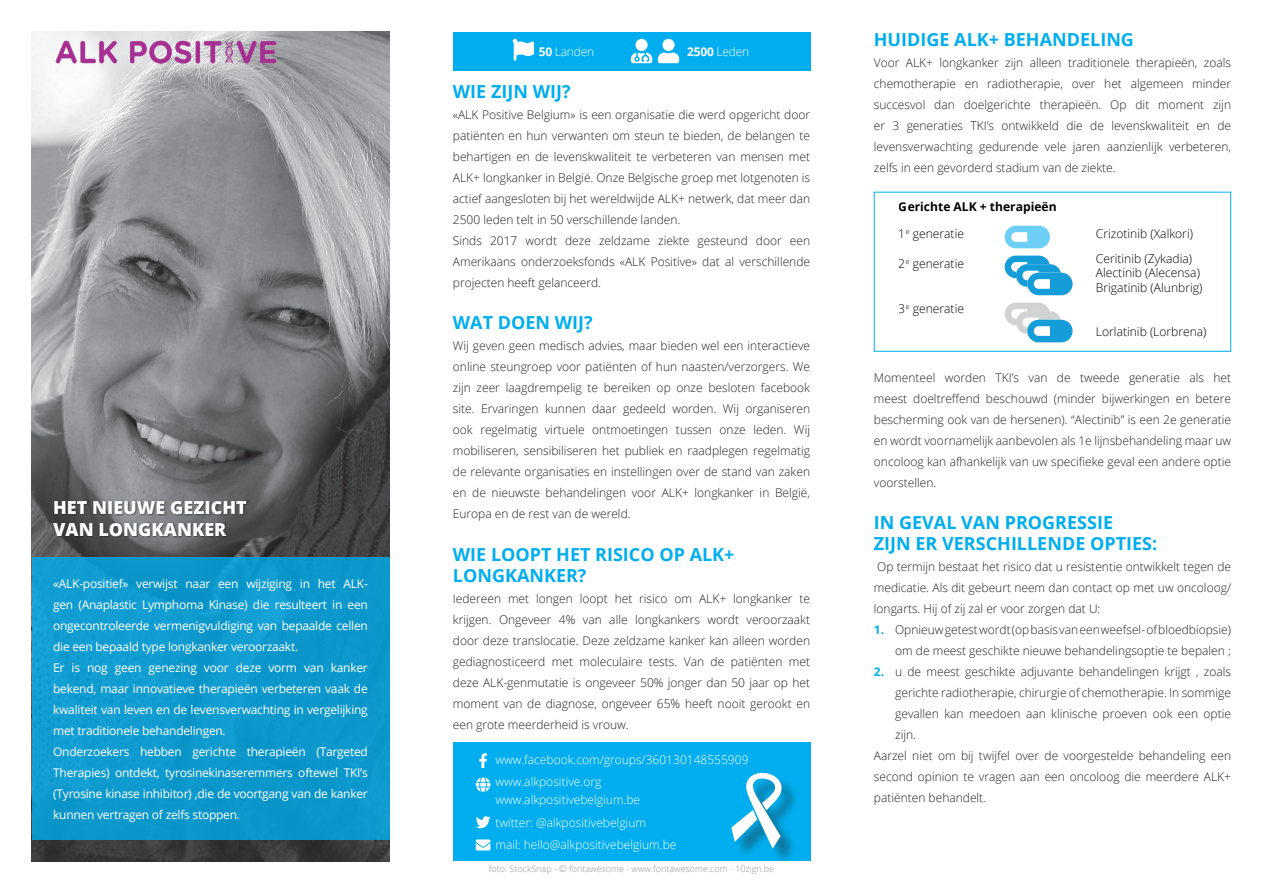
<style>
.page{position:relative;width:1263px;height:893px;background:#fff}
.page>*{position:absolute;margin:0;border:0;box-sizing:border-box;transform-origin:0 0}
.t1{font:700 18px/21px "Open Sans";color:#00aeef}
.t2{font:800 18px/21.6px "Open Sans";color:#fff}
.t3{font:300 12.15px/24.5px "Open Sans";color:#000002}
.t4{font:700 12.15px "Open Sans";color:#000002}
.t5{font:300 12px/21px "Open Sans";color:#231f20;text-align:justify}
.t6{font:12px/21px "Open Sans";letter-spacing:-.02em;color:#fff}
.t7{font:300 12px/22.2px "Open Sans";color:#fff}
.t8{font:300 9px "Open Sans";color:#939598}
.s1{font-weight:700}
.s2{font-weight:700;color:#00aeef}
</style>
<div class="page">
<img style="left:32px;top:32px;width:357px;height:829px">
<div style="left:52px;top:500px;width:197px;height:38px;background:#231f20;opacity:.75"></div>
<div style="left:453px;top:743px;width:357px;height:118px;background:#00aeef"></div>
<svg style="left:476px;top:777px;width:14px;height:15px"></svg>
<svg style="left:476px;top:839px;width:14px;height:11px"></svg>
<svg style="left:479px;top:753px;width:8px;height:15px"></svg>
<svg style="left:476px;top:816px;width:14px;height:12px"></svg>
<svg style="left:1005px;top:226px;width:45px;height:22px"></svg>
<svg style="left:1005px;top:256px;width:67px;height:39px"></svg>
<svg style="left:1005px;top:303px;width:67px;height:39px"></svg>
<div style="left:874px;top:192px;width:357px;height:160px;border:1px solid #00aeef"></div>
<div style="left:734px;top:775px;width:66px;height:91px;background:#231f20;opacity:.4"></div>
<svg style="left:731px;top:773px;width:51px;height:76px"></svg>
<div style="left:32px;top:557px;width:357px;height:283px;background:#0e99cd"></div>
<div style="left:453px;top:32px;width:357px;height:38px;background:#00aeef"></div>
<svg style="left:631px;top:39px;width:21px;height:24px"></svg>
<svg style="left:513px;top:39px;width:21px;height:22px"></svg>
<svg style="left:658px;top:39px;width:21px;height:24px"></svg>
<img style="left:53px;top:39px;width:225px;height:26px">
<h1 class="t2" style="left:53px;top:496px;width:195px">HET NIEUWE GEZICHT<br>VAN LONGKANKER</h1>
<p class="t6" style="left:53px;top:572px;width:316px">«ALK-positief» verwijst naar een wijziging in het ALK&shy;gen (Anaplastic Lymphoma Kinase) die resulteert in een ongecontroleerde vermenigvuldiging van bepaalde cellen die een bepaald type longkanker veroorzaakt.<br>Er is nog geen genezing voor deze vorm van kanker bekend, maar innovatieve therapieën verbeteren vaak de kwaliteit van leven en de levensverwachting in vergelijking met traditionele behandelingen.<br>Onderzoekers hebben gerichte therapieën (Targeted Therapies) ontdekt, tyrosinekinaseremmers oftewel TKI’s (Tyrosine kinase inhibitor) ,die de voortgang van de kanker kunnen vertragen of zelfs stoppen.</p>
<p class="t7" style="left:539px;top:40px;width:57px"><span class="s1">50</span> Landen</p>
<p class="t7" style="left:687px;top:40px;width:63px"><span class="s1">2500</span> Leden</p>
<h1 class="t1" style="left:453px;top:80px;width:119px">WIE ZIJN WIJ?</h1>
<p class="t5" style="left:453px;top:104px;width:359px;text-align:left">«ALK Positive Belgium» is een organisatie die werd opgericht door patiënten en hun verwanten om steun te bieden, de belangen te behartigen en de levenskwaliteit te verbeteren van mensen met ALK+ longkanker in België. Onze Belgische groep met lotgenoten is actief aangesloten bij het wereldwijde ALK+ netwerk, dat meer dan 2500 leden telt in 50 verschillende landen.<br>Sinds 2017 wordt deze zeldzame ziekte gesteund door een Amerikaans onderzoeksfonds «ALK Positive» dat al verschillende projecten heeft gelanceerd.</p>
<h1 class="t1" style="left:453px;top:312px;width:141px">WAT DOEN WIJ?</h1>
<p class="t5" style="left:453px;top:335px;width:359px">Wij geven geen medisch advies, maar bieden wel een interactieve online steungroep voor patiënten of hun naasten/verzorgers. We zijn zeer laagdrempelig te bereiken op onze besloten facebook site. Ervaringen kunnen daar gedeeld worden. Wij organiseren ook regelmatig virtuele ontmoetingen tussen onze leden. Wij mobiliseren, sensibiliseren het publiek en raadplegen regelmatig de relevante organisaties en instellingen over de stand van zaken en de nieuwste behandelingen voor ALK+ longkanker in België, Europa en de rest van de wereld.</p>
<h1 class="t1" style="left:453px;top:543px;width:283px">WIE LOOPT HET RISICO OP ALK+<br>LONGKANKER?</h1>
<p class="t5" style="left:453px;top:587px;width:359px">Iedereen met longen loopt het risico om ALK+ longkanker te krijgen. Ongeveer 4% van alle longkankers wordt veroorzaakt door deze translocatie. Deze zeldzame kanker kan alleen worden gediagnosticeerd met moleculaire tests. Van de patiënten met deze ALK-genmutatie is ongeveer 50% jonger dan 50 jaar op het moment van de diagnose, ongeveer 65% heeft nooit gerookt en een grote meerderheid is vrouw.</p>
<p class="t7" style="left:495px;top:748px;width:255px">www.facebook.com/groups/360130148555909 www.alkpositive.org</p>
<p class="t7" style="left:495px;top:788px;width:182px">www.alkpositivebelgium.be twitter: @alkpositivebelgium<br>mail: hello@alkpositivebelgium.be</p>
<p class="t8" style="left:489px;top:863px;width:287px">foto: StockSnap - © fontawesome - www.fontawesome.com - 10zign.be</p>
<h1 class="t1" style="left:874px;top:28px;width:262px">HUIDIGE ALK+ BEHANDELING</h1>
<p class="t5" style="left:874px;top:51px;width:359px">Voor ALK+ longkanker zijn alleen traditionele therapieën, zoals chemotherapie en radiotherapie, over het algemeen minder succesvol dan doelgerichte therapieën. Op dit moment zijn er 3 generaties TKI’s ontwikkeld die de levenskwaliteit en de levensverwachting gedurende vele jaren aanzienlijk verbeteren, zelfs in een gevorderd stadium van de ziekte.</p>
<p class="t4" style="left:899px;top:198px;width:159px">Gerichte ALK + therapieën</p>
<p class="t3" style="left:899px;top:221px;width:67px">1<sup>e</sup> generatie</p>
<p class="t3" style="left:899px;top:251px;width:67px">2<sup>e</sup> generatie</p>
<p class="t3" style="left:899px;top:296px;width:67px">3<sup>e</sup> generatie</p>
<p class="t3" style="left:1096px;top:221px;width:99px">Crizotinib (Xalkori)<br>Ceritinib (Zykadia)</p>
<p class="t3" style="left:1096px;top:265px;width:108px;line-height:14.5px">Alectinib (Alecensa)<br>Brigatinib (Alunbrig)</p>
<p class="t3" style="left:1096px;top:319px;width:112px">Lorlatinib (Lorbrena)</p>
<p class="t5" style="left:874px;top:366px;width:359px">Momenteel worden TKI’s van de tweede generatie als het meest doeltreffend beschouwd (minder bijwerkingen en betere bescherming ook van de hersenen). “Alectinib” is een 2e generatie en wordt voornamelijk aanbevolen als 1e lijnsbehandeling maar uw oncoloog kan afhankelijk van uw specifieke geval een andere optie voorstellen.</p>
<h1 class="t1" style="left:874px;top:511px;width:285px">IN GEVAL VAN PROGRESSIE<br>ZIJN ER VERSCHILLENDE OPTIES:</h1>
<p class="t5" style="left:874px;top:556px;width:359px">Op termijn bestaat het risico dat u resistentie ontwikkelt tegen de medicatie. Als dit gebeurt neem dan contact op met uw oncoloog/ longarts. Hij of zij zal er voor zorgen dat U:</p>
<p class="t5" style="left:874px;top:619px;width:359px;text-align:right"><span class="s2">1.</span> Opnieuw getest wordt (op basis van een weefsel- of bloedbiopsie) om de meest geschikte nieuwe behandelingsoptie te bepalen ;</p>
<p class="t5" style="left:874px;top:661px;width:359px"><span class="s2">2.</span> u de meest geschikte adjuvante behandelingen krijgt , zoals</p>
<p class="t5" style="left:895px;top:682px;width:337px">gerichte radiotherapie, chirurgie of chemotherapie. In sommige</p>
<p class="t5" style="left:895px;top:703px;width:337px">gevallen kan meedoen aan klinische proeven ook een optie</p>
<p class="t5" style="left:895px;top:724px;width:22px">zijn.</p>
<p class="t5" style="left:874px;top:745px;width:359px">Aarzel niet om bij twijfel over de voorgestelde behandeling een</p>
<p class="t5" style="left:874px;top:766px;width:359px">second opinion te vragen aan een oncoloog die meerdere ALK+</p>
<p class="t5" style="left:874px;top:787px;width:114px">patiënten behandelt.</p>
</div>
